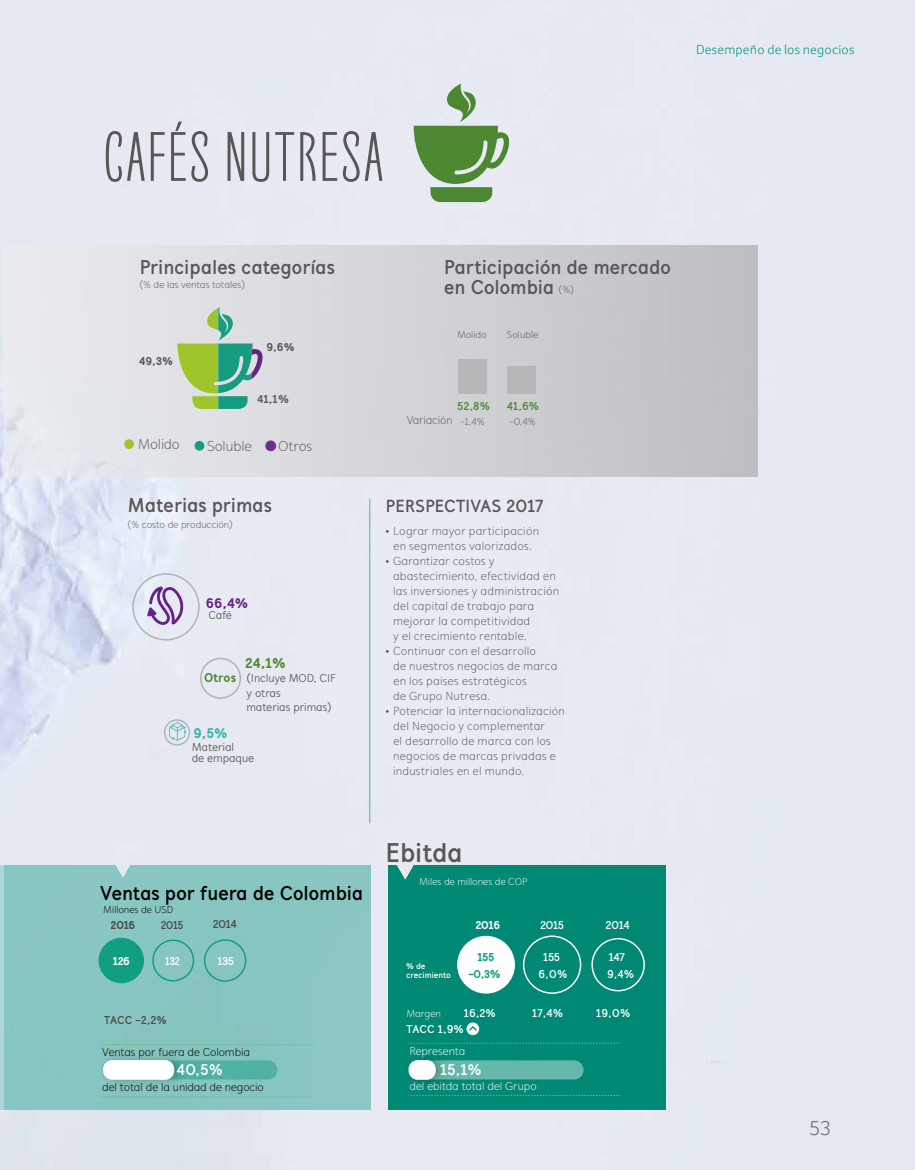
<style>
.page{position:relative;width:915px;height:1170px;background:#fff}
.page>*{position:absolute;margin:0;border:0;box-sizing:border-box;transform-origin:0 0}
.t1{font:700 27.75px "Mucho Sans";letter-spacing:-.01em;color:#575756}
.t2{font:300 21px "Foco";color:#706f6f}
.t3{font:700 20.55px/20.5px "Mucho Sans";letter-spacing:-.01em;color:#575756}
.t4{font:700 20.55px "Mucho Sans";letter-spacing:-.015em;color:#000}
.t5{font:700 18px "Mucho Sans";letter-spacing:-.015em;color:#575756}
.t6{font:700 16.05px "Mucho Sans";color:#fff}
.t7{font:300 14.7px "Mucho Sans";letter-spacing:-.01em;color:#575756}
.t8{font:800 14.7px "Mucho Sans";color:#4b8932}
.t9{font:800 14.4px "Mucho Sans";color:#662383}
.t10{font:800 14.4px "Mucho Sans";color:#37b5aa}
.t11{font:300 13.5px "Foco";letter-spacing:.015em;color:#009876}
.t12{font:800 13.2px "Mucho Sans";color:#4b8932}
.t13{font:300 12px/15px "Mucho Sans";letter-spacing:.015em;color:#575756}
.t14{font:11.7px/14.7px "Mucho Sans";letter-spacing:-.01em;color:#575756}
.t15{font:300 11.7px "Mucho Sans";letter-spacing:-.01em;color:#000}
.t16{font:700 11.7px "Mucho Sans";letter-spacing:-.05em;color:#fff}
.t17{font:300 11.7px "Mucho Sans";letter-spacing:-.01em;color:#fff}
.t18{font:300 11.7px "Mucho Sans";letter-spacing:-.01em;color:#575756}
.t19{font:700 11.7px "Mucho Sans";letter-spacing:-.05em;color:#4a4a49}
.t20{font:700 11.7px "Mucho Sans";color:#4b8932}
.t21{font:800 11.7px "Mucho Sans";color:#575756}
.t22{font:800 11.7px "Mucho Sans";color:#129e80}
.t23{font:800 11.7px "Mucho Sans";letter-spacing:-.05em;color:#fff}
.t24{font:800 11.7px "Mucho Sans";color:#5e5e5e}
.t25{font:800 11.7px "Mucho Sans";color:#4a4a49}
.t26{font:700 11.7px "Mucho Sans";letter-spacing:-.05em;color:#4a4a49;scale:.95 1}
.t27{font:700 11.7px "Mucho Sans";letter-spacing:-.05em;color:#fff;scale:.89 1}
.t28{font:300 10.2px "Mucho Sans";letter-spacing:-.01em;color:#575756}
.t29{font:300 10.2px "Mucho Sans";letter-spacing:-.005em;color:#fff}
.t30{font:300 10.2px "Mucho Sans";letter-spacing:-.015em;color:#000}
.t31{font:700 8.85px/8.9px "Mucho Sans";letter-spacing:-.01em;color:#fff}
.s1{font-weight:300;font-size:10.2px}
.s2{font-size:10.2px}
.s3{font-weight:700}
</style>
<div class="page">
<div style="left:0;top:1px;width:914px;height:1168px;background:#e4e9f1"></div>
<img style="left:0;top:83px;width:758px;height:1027px">
<hr style="left:0;top:865px;width:4px;height:244px;background:#aed7db">
<div style="left:4px;top:865px;width:366px;height:244px;background:#88c6c1"></div>
<div style="left:388px;top:865px;width:277px;height:244px;background:#008975"></div>
<div style="left:98px;top:937px;width:46px;height:46px;background:#129e80;border-radius:23px"></div>
<div style="left:152px;top:939px;width:42px;height:42px;border:1px solid #129e80;border-radius:50%"></div>
<div style="left:204px;top:939px;width:42px;height:42px;border:1px solid #129e80;border-radius:50%"></div>
<svg style="left:466px;top:1022px;width:13px;height:13px"></svg>
<div style="left:4px;top:245px;width:753px;height:231px;background:linear-gradient(to right,#ebedf0,#bebfc2)"></div>
<div style="left:124px;top:439px;width:10px;height:10px;background:#a0c52c;border-radius:50%"></div>
<div style="left:194px;top:441px;width:10px;height:9px;background:#169d80;border-radius:50%"></div>
<div style="left:266px;top:441px;width:9px;height:9px;background:#6f2e88;border-radius:50%"></div>
<div style="left:265px;top:441px;width:11px;height:10px;border:1px solid #6f2e88;border-radius:50%"></div>
<svg style="left:113px;top:859px;width:20px;height:18px"></svg>
<svg style="left:395px;top:861px;width:20px;height:18px"></svg>
<svg style="left:101px;top:1096px;width:212px;height:1px"></svg>
<svg style="left:101px;top:1044px;width:212px;height:1px"></svg>
<svg style="left:408px;top:1042px;width:210px;height:1px"></svg>
<div style="left:457px;top:935px;width:57px;height:58px;background:#fff;border-radius:29px"></div>
<div style="left:522px;top:935px;width:59px;height:58px;border:1px solid #fff;border-radius:28px"></div>
<div style="left:591px;top:937px;width:53px;height:54px;border:1px solid #fff;border-radius:26px"></div>
<div style="left:164px;top:719px;width:26px;height:26px;border:1px solid #b3b2b2;border-radius:50%"></div>
<div style="left:132px;top:573px;width:67px;height:67px;border:1px solid #b3b2b2;border-radius:33px"></div>
<div style="left:200px;top:657px;width:41px;height:41px;border:1px solid #b3b2b2;border-radius:50%"></div>
<hr style="left:369px;top:498px;width:1px;height:325px;background:#fff">
<svg style="left:169px;top:722px;width:17px;height:18px"></svg>
<div style="left:507px;top:366px;width:28px;height:27px;background:#b8b7b7"></div>
<div style="left:458px;top:358px;width:28px;height:35px;background:#b8b7b7"></div>
<svg style="left:147px;top:586px;width:38px;height:39px"></svg>
<svg style="left:177px;top:307px;width:86px;height:102px"></svg>
<div style="left:104px;top:1060px;width:173px;height:19px;background:#4fb1a3;border-radius:9px"></div>
<div style="left:409px;top:1060px;width:174px;height:19px;background:#66b8ac;border-radius:9px"></div>
<img style="left:104px;top:1056px;width:87px;height:28px">
<div style="left:104px;top:1060px;width:70px;height:19px;background:#fff;border-radius:8px"></div>
<div style="left:103px;top:1060px;width:71px;height:19px;border:1px solid #fff;border-radius:8px"></div>
<img style="left:408px;top:1059px;width:44px;height:23px">
<div style="left:409px;top:1060px;width:26px;height:19px;background:#fff;border-radius:8px"></div>
<div style="left:409px;top:1060px;width:26px;height:19px;border:1px solid #fff;border-radius:8px"></div>
<svg style="left:105px;top:121px;width:104px;height:62px"></svg>
<svg style="left:227px;top:123px;width:18px;height:67px"></svg>
<svg style="left:251px;top:131px;width:65px;height:52px"></svg>
<svg style="left:322px;top:130px;width:61px;height:53px"></svg>
<svg style="left:413px;top:84px;width:97px;height:118px"></svg>
<p class="t11" style="left:695px;top:42px;width:160px">Desempeño de los negocios</p>
<h3 class="t3" style="left:139px;top:256px;width:197px">Principales categorías</h3>
<p class="t28" style="left:139px;top:279px;width:107px">(% de las ventas totales)</p>
<p class="t21" style="left:139px;top:354px;width:36px">49,3%</p>
<p class="t21" style="left:266px;top:340px;width:30px">9,6%</p>
<p class="t24" style="left:257px;top:392px;width:33px">41,1%</p>
<p class="t7" style="left:138px;top:436px;width:44px">Molido</p>
<p class="t7" style="left:207px;top:437px;width:46px">Soluble</p>
<p class="t7" style="left:278px;top:437px;width:36px">Otros</p>
<h3 class="t3" style="left:127px;top:494px;width:146px">Materias primas</h3>
<p class="t28" style="left:127px;top:518px;width:107px">(% costo de producción)</p>
<p class="t9" style="left:206px;top:595px;width:44px">66,4%</p>
<p class="t14" style="left:208px;top:607px;width:25px">Café</p>
<p class="t12" style="left:204px;top:669px;width:33px">Otros</p>
<p class="t8" style="left:245px;top:655px;width:42px">24,1%</p>
<p class="t14" style="left:246px;top:670px;width:91px">(Incluye MOD, CIF y otras<br>materias primas)</p>
<p class="t10" style="left:193px;top:725px;width:36px">9,5%</p>
<p class="t14" style="left:192px;top:741px;width:64px;line-height:11.7px">Material<br>de empaque</p>
<h3 class="t3" style="left:444px;top:256px;width:228px">Participación de mercado en Colombia <span class="s1">(%)</span></h3>
<p class="t28" style="left:457px;top:329px;width:31px">Molido</p>
<p class="t28" style="left:507px;top:329px;width:33px">Soluble</p>
<p class="t20" style="left:457px;top:399px;width:34px">52,8%</p>
<p class="t18" style="left:406px;top:414px;width:80px">Variación <span class="s2">-1,4%</span></p>
<p class="t20" style="left:507px;top:399px;width:34px">41,6%</p>
<p class="t28" style="left:509px;top:415px;width:28px">-0,4%</p>
<h3 class="t5" style="left:385px;top:495px;width:159px">PERSPECTIVAS 2017</h3>
<p class="t13" style="left:385px;top:523px;width:155px;text-align:center"><span class="s3">•</span> Lograr mayor participación en segmentos valorizados.</p>
<p class="t13" style="left:393px;top:553px;width:167px;text-indent:-8px"><span class="s3">•</span> Garantizar costos y abastecimiento, efectividad en las inversiones y administración del capital de trabajo para mejorar la competitividad<br>y el crecimiento rentable.</p>
<p class="t13" style="left:393px;top:643px;width:166px;text-indent:-8px"><span class="s3">•</span> Continuar con el desarrollo<br>de nuestros negocios de marca en los países estratégicos<br>de Grupo Nutresa.</p>
<p class="t13" style="left:393px;top:703px;width:173px;text-indent:-8px"><span class="s3">•</span> Potenciar la internacionalización del Negocio y complementar<br>el desarrollo de marca con los negocios de marcas privadas e industriales en el mundo.</p>
<h3 class="t4" style="left:100px;top:880px;width:264px">Ventas por fuera de Colombia</h3>
<p class="t30" style="left:103px;top:903px;width:71px">Millones de USD</p>
<p class="t25" style="left:110px;top:918px;width:26px">2016</p>
<p class="t26" style="left:161px;top:917px;width:26px">2015</p>
<p class="t19" style="left:212px;top:917px;width:26px">2014</p>
<p class="t23" style="left:113px;top:954px;width:19px">126</p>
<p class="t27" style="left:165px;top:953px;width:18px">132</p>
<p class="t16" style="left:217px;top:953px;width:18px">135</p>
<p class="t19" style="left:104px;top:1012px;width:64px">TACC -2,2%</p>
<h1 class="t1" style="left:385px;top:835px;width:79px">Ebitda</h1>
<p class="t29" style="left:419px;top:875px;width:110px">Miles de millones de COP</p>
<p class="t23" style="left:475px;top:918px;width:26px">2016</p>
<p class="t16" style="left:540px;top:918px;width:26px">2015</p>
<p class="t16" style="left:605px;top:918px;width:26px">2014</p>
<p class="t22" style="left:477px;top:949px;width:19px">155</p>
<p class="t16" style="left:543px;top:949px;width:18px">155</p>
<p class="t16" style="left:608px;top:949px;width:17px">147</p>
<p class="t31" style="left:406px;top:961px;width:46px">% de crecimiento</p>
<p class="t22" style="left:468px;top:966px;width:34px">-0,3%</p>
<p class="t16" style="left:463px;top:1005px;width:34px">16,2%</p>
<p class="t29" style="left:406px;top:1008px;width:36px">Margen</p>
<p class="t16" style="left:406px;top:1021px;width:59px">TACC 1,9%</p>
<p class="t16" style="left:538px;top:966px;width:30px">6,0%</p>
<p class="t16" style="left:532px;top:1006px;width:32px">17,4%</p>
<p class="t16" style="left:607px;top:966px;width:29px">9,4%</p>
<p class="t16" style="left:596px;top:1006px;width:36px">19,0%</p>
<p class="t17" style="left:409px;top:1043px;width:57px">Representa</p>
<p class="t17" style="left:409px;top:1079px;width:129px">del ebitda total del Grupo</p>
<p class="t15" style="left:102px;top:1045px;width:149px">Ventas por fuera de Colombia</p>
<p class="t15" style="left:102px;top:1080px;width:163px">del total de la unidad de negocio</p>
<h3 class="t6" style="left:176px;top:1060px;width:48px">40,5%</h3>
<h3 class="t6" style="left:440px;top:1060px;width:43px">15,1%</h3>
<h2 class="t2" style="left:808px;top:1115px;width:24px">53</h2>
</div>
